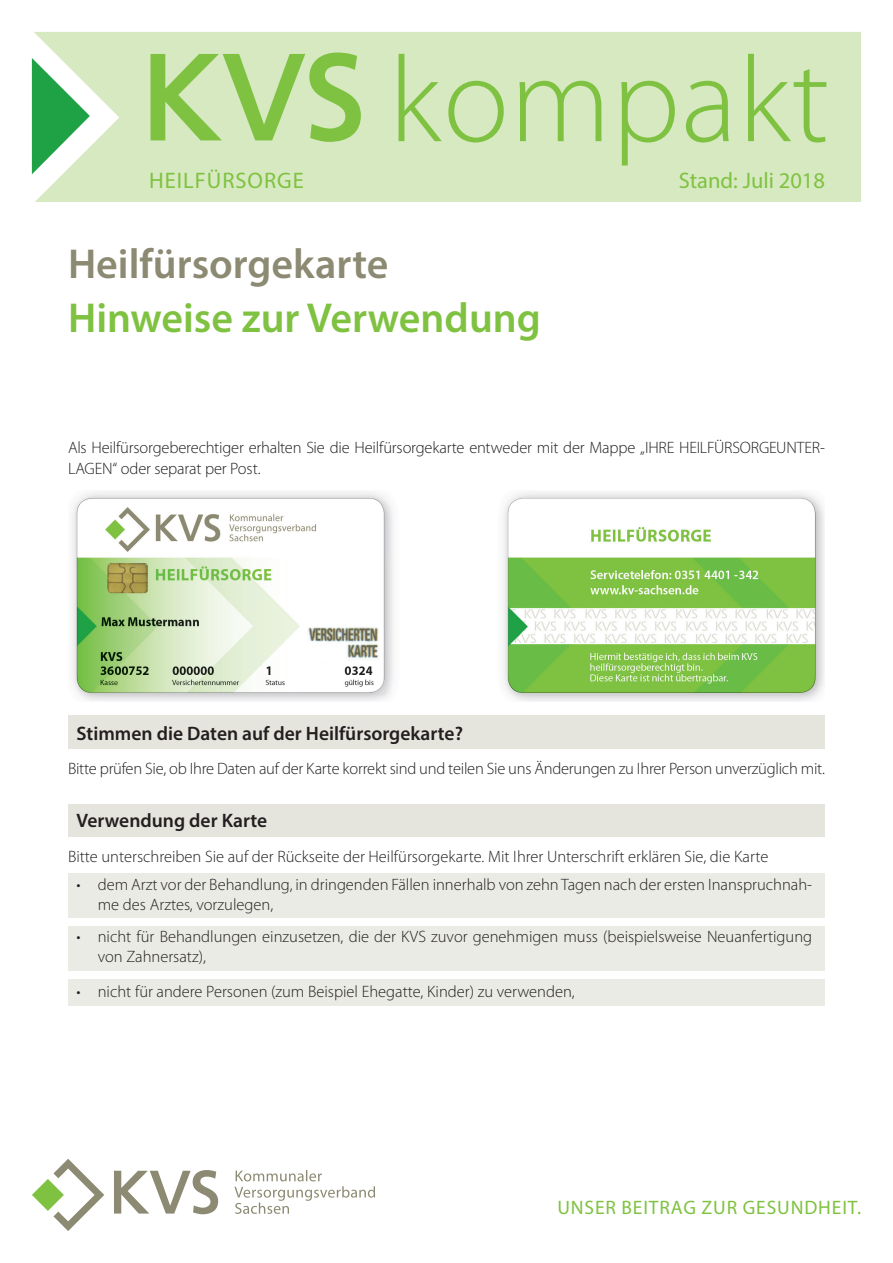
<style>
.page{position:relative;width:893px;height:1263px;background:#fff}
.page>*{position:absolute;margin:0;border:0;box-sizing:border-box;transform-origin:0 0}
.Head01{font:600 42px "Myriad Pro";color:#7fc241}
.Head01-2{font:600 42px "Myriad Pro";color:#8c8a72}
.t1{font:22.5px "Myriad Pro";color:#7fc241}
.t2{font:22.5px "Myriad Pro";letter-spacing:.045em;color:#7fc241}
.Head02_Balken{font:600 19.5px "Myriad Pro";color:#231f20}
.Fliesstext{font:19.5px "Myriad Pro";letter-spacing:.045em;color:#7fc241}
.Fliesstext-2{font:300 16.5px/19.8px "Myriad Pro";color:#231f20}
</style>
<div class="page">
<div style="left:34px;top:32px;width:827px;height:170px;background:#d6e9c0"></div>
<svg style="left:32px;top:58px;width:58px;height:116px"></svg>
<svg style="left:151px;top:53px;width:210px;height:89px;background:#b1d88a"></svg>
<svg style="left:399px;top:54px;width:427px;height:112px;background:#c9e3ad"></svg>
<svg style="left:32px;top:1159px;width:72px;height:72px"></svg>
<svg style="left:114px;top:1170px;width:104px;height:44px"></svg>
<svg style="left:234px;top:1170px;width:141px;height:44px"></svg>
<div style="left:68px;top:715px;width:757px;height:34px;background:#e5e4dd"></div>
<div style="left:68px;top:804px;width:757px;height:32px;background:#e5e4dd"></div>
<div style="left:68px;top:873px;width:757px;height:45px;background:#ebebe5"></div>
<div style="left:68px;top:926px;width:757px;height:44px;background:#ebebe5"></div>
<div style="left:68px;top:979px;width:757px;height:26px;background:#ebebe5"></div>
<img style="left:71px;top:492px;width:754px;height:210px">
<p class="t2" style="left:149px;top:166px;width:156px">HEILFÜRSORGE</p>
<p class="Head01-2" style="left:68px;top:237px;width:322px">Heilfürsorgekarte</p>
<p class="Head01" style="left:68px;top:291px;width:474px">Hinweise zur Verwendung</p>
<p class="t1" style="left:679px;top:166px;width:148px">Stand: Juli 2018</p>
<p class="Fliesstext-2" style="left:68px;top:436px;width:758px;line-height:21.6px">Als Heilfürsorgeberechtiger erhalten Sie die Heilfürsorgekarte entweder mit der Mappe „IHRE HEILFÜRSORGEUNTER-<br>LAGEN“ oder separat per Post.</p>
<p class="Head02_Balken" style="left:77px;top:721px;width:388px">Stimmen die Daten auf der Heilfürsorgekarte?</p>
<p class="Fliesstext-2" style="left:68px;top:759px;width:758px">Bitte prüfen Sie, ob Ihre Daten auf der Karte korrekt sind und teilen Sie uns Änderungen zu Ihrer Person unverzüglich mit.</p>
<p class="Head02_Balken" style="left:77px;top:808px;width:192px">Verwendung der Karte</p>
<p class="Fliesstext-2" style="left:68px;top:846px;width:702px">Bitte unterschreiben Sie auf der Rückseite der Heilfürsorgekarte. Mit Ihrer Unterschrift erklären Sie, die Karte</p>
<p class="Fliesstext-2" style="left:98px;top:874px;width:716px;text-indent:-21px">• dem Arzt vor der Behandlung, in dringenden Fällen innerhalb von zehn Tagen nach der ersten Inanspruchnah&shy;me des Arztes, vorzulegen,</p>
<p class="Fliesstext-2" style="left:98px;top:927px;width:716px;text-indent:-21px">• nicht für Behandlungen einzusetzen, die der KVS zuvor genehmigen muss (beispielsweise Neuanfertigung von Zahnersatz),</p>
<p class="Fliesstext-2" style="left:77px;top:981px;width:500px">• nicht für andere Personen (zum Beispiel Ehegatte, Kinder) zu verwenden,</p>
<p class="Fliesstext" style="left:557px;top:1196px;width:305px">UNSER BEITRAG ZUR GESUNDHEIT.</p>
</div>
